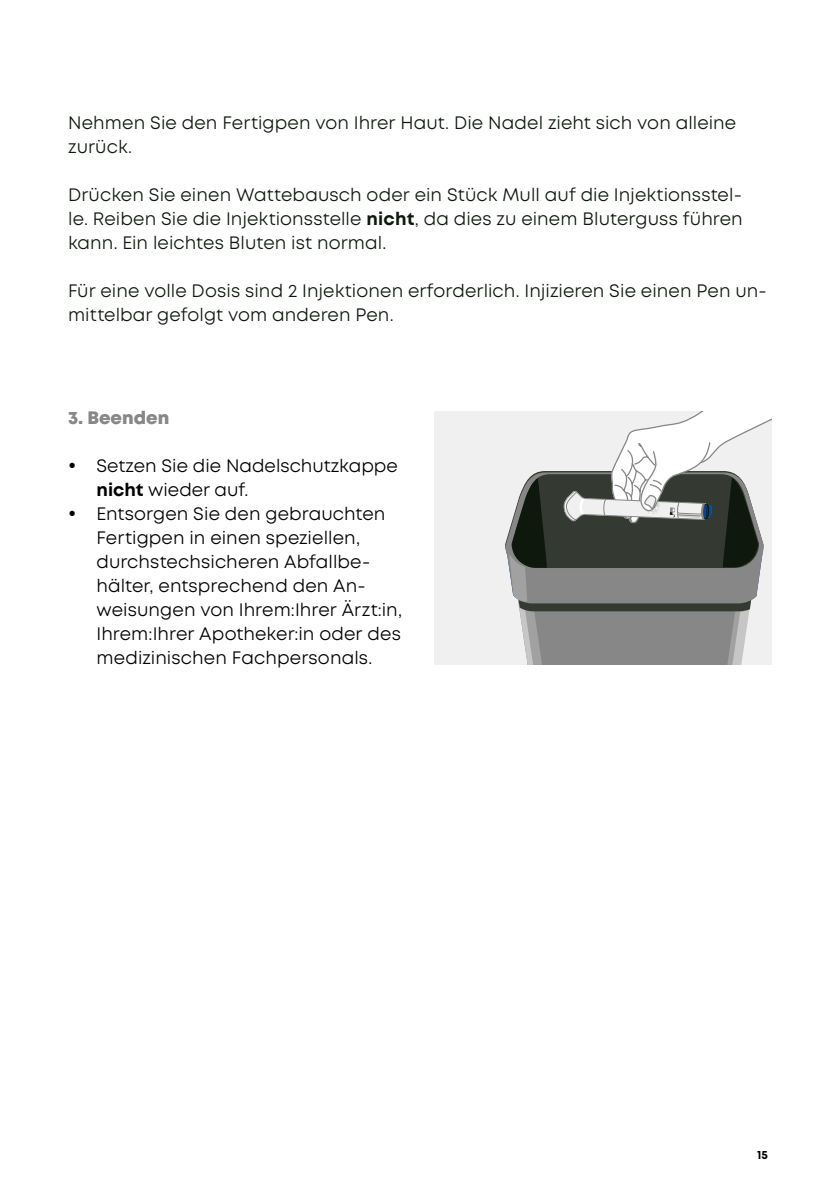
<style>
.page{position:relative;width:840px;height:1191px;background:#fff}
.page>*{position:absolute;margin:0;border:0;box-sizing:border-box;transform-origin:0 0}
.Copy_Text_Black_Book_10_13{font:18px/24px "Mont";letter-spacing:.005em;color:#0e180d}
.t1{font:18px/24px "Mont";letter-spacing:.005em;color:#000}
.Subheadline_Black_Heavy_12_15{font:800 18px "Mont";color:#878787}
.t2{font:700 12px "Mont";color:#000}
.s1{font-weight:700}
</style>
<div class="page">
<div style="left:434px;top:411px;width:337px;height:253px;background:#f0f0f0"></div>
<svg style="left:505px;top:411px;width:266px;height:253px"></svg>
<p class="Copy_Text_Black_Book_10_13" style="left:68px;top:111px;width:669px">Nehmen Sie den Fertigpen von Ihrer Haut. Die Nadel zieht sich von alleine zurück.</p>
<p class="Copy_Text_Black_Book_10_13" style="left:68px;top:183px;width:675px;text-align:justify">Drücken Sie einen Wattebausch oder ein Stück Mull auf die Injektionsstel&shy;le. Reiben Sie die Injektionsstelle <span class="s1">nicht</span>, da dies zu einem Bluterguss führen kann. Ein leichtes Bluten ist normal.</p>
<p class="Copy_Text_Black_Book_10_13" style="left:68px;top:279px;width:699px">Für eine volle Dosis sind 2 Injektionen erforderlich. Injizieren Sie einen Pen un&shy;mittelbar gefolgt vom anderen Pen.</p>
<p class="Subheadline_Black_Heavy_12_15" style="left:68px;top:406px;width:103px">3. Beenden</p>
<p class="t1" style="left:96px;top:454px;width:303px">Setzen Sie die Nadelschutzkappe <span class="s1">nicht</span> wieder auf.</p>
<p class="t1" style="left:96px;top:502px;width:307px">Entsorgen Sie den gebrauchten<br>Fertigpen in einen speziellen, durchstechsicheren Abfallbe&shy;hälter, entsprechend den An&shy;weisungen von Ihrem:Ihrer Ärzt:in,<br>Ihrem:Ihrer Apotheker:in oder des medizinischen Fachpersonals.</p>
<p class="t2" style="left:756px;top:1147px;width:12px">15</p>
</div>
